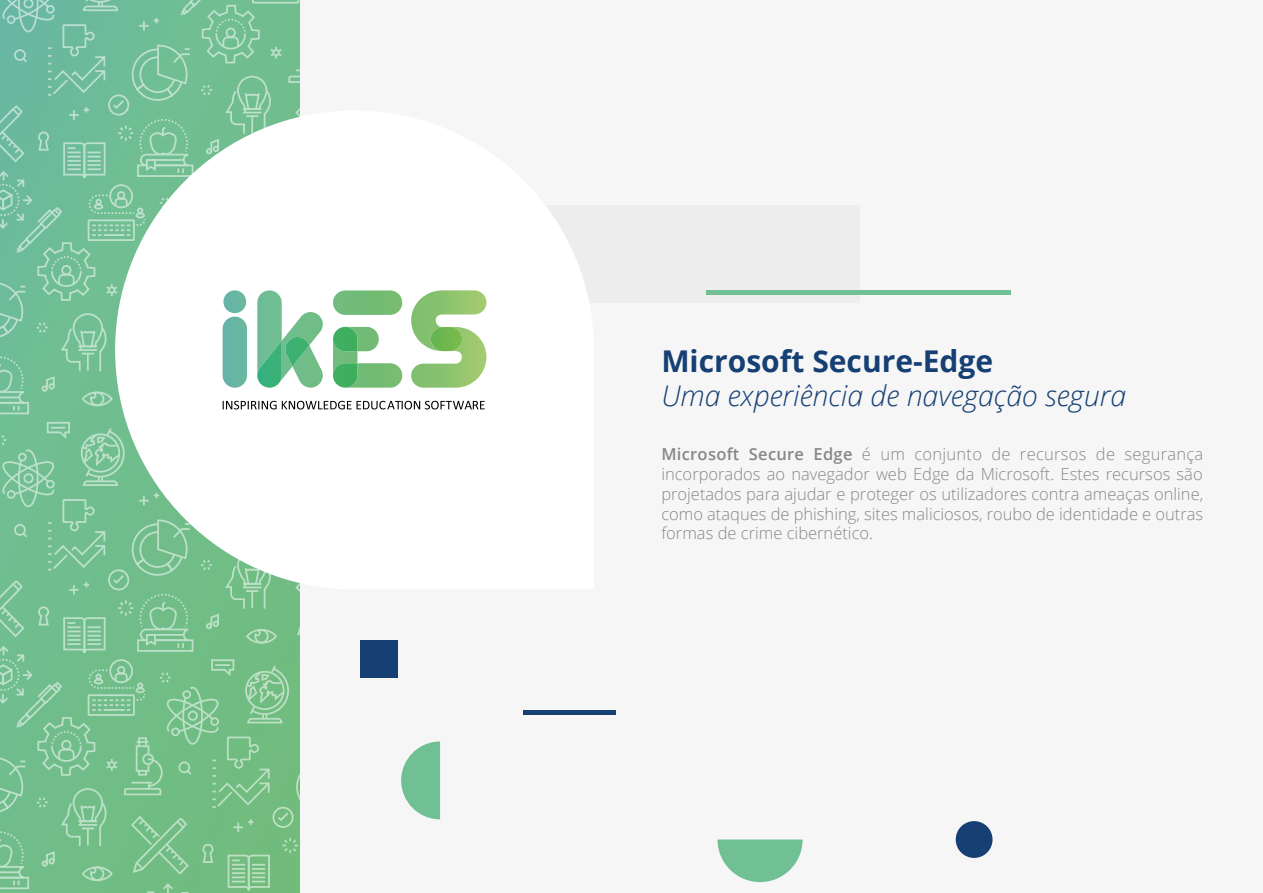
<style>
.page{position:relative;width:1263px;height:893px;background:#fff}
.page>*{position:absolute;margin:0;border:0;box-sizing:border-box;transform-origin:0 0}
.t1{font:700 30px "Open Sans";color:#164074}
.t2{font:italic 300 28.5px "Open Sans";color:#164074}
.t3{font:300 16.5px/19.8px "Open Sans";color:#878787;text-align:justify}
.s1{font-weight:600}
</style>
<div class="page">
<svg style="left:0;top:0;width:300px;height:893px;background:#77c093"></svg>
<div style="left:301px;top:0;width:962px;height:893px;background:#f6f6f6"></div>
<svg style="left:401px;top:741px;width:39px;height:78px"></svg>
<div style="left:523px;top:710px;width:92px;height:5px;background:#164074"></div>
<div style="left:360px;top:640px;width:38px;height:38px;background:#164074"></div>
<div style="left:956px;top:821px;width:36px;height:37px;background:#164074;border-radius:50%"></div>
<svg style="left:717px;top:839px;width:86px;height:43px"></svg>
<div style="left:293px;top:205px;width:567px;height:97px;background:#ededed"></div>
<svg style="left:115px;top:110px;width:474px;height:479px;fill:#fff"></svg>
<div style="left:333px;top:290px;width:69px;height:25px;background:#71bc75;border-radius:12px"></div>
<svg style="left:333px;top:327px;width:69px;height:61px"></svg>
<img style="left:333px;top:363px;width:24px;height:25px">
<svg style="left:257px;top:290px;width:66px;height:98px"></svg>
<img style="left:285px;top:337px;width:24px;height:29px">
<div style="left:223px;top:317px;width:24px;height:71px;background:#67b5a4;border-radius:12px"></div>
<svg style="left:411px;top:290px;width:75px;height:98px"></svg>
<img style="left:431px;top:327px;width:31px;height:24px">
<svg style="left:223px;top:290px;width:23px;height:23px"></svg>
<svg style="left:223px;top:401px;width:262px;height:8px"></svg>
<div style="left:706px;top:290px;width:305px;height:5px;background:#71bf94"></div>
<h1 class="t1" style="left:661px;top:340px;width:333px">Microsoft Secure-Edge</h1>
<h2 class="t2" style="left:661px;top:376px;width:466px">Uma experiência de navegação segura</h2>
<p class="t3" style="left:661px;top:444px;width:543px"><span class="s1">Microsoft Secure Edge</span> é um conjunto de recursos de segurança incorporados ao navegador web Edge da Microsoft. Estes recursos são projetados para ajudar e proteger os utilizadores contra ameaças online, como ataques de phishing, sites maliciosos, roubo de identidade e outras formas de crime cibernético.</p>
</div>
